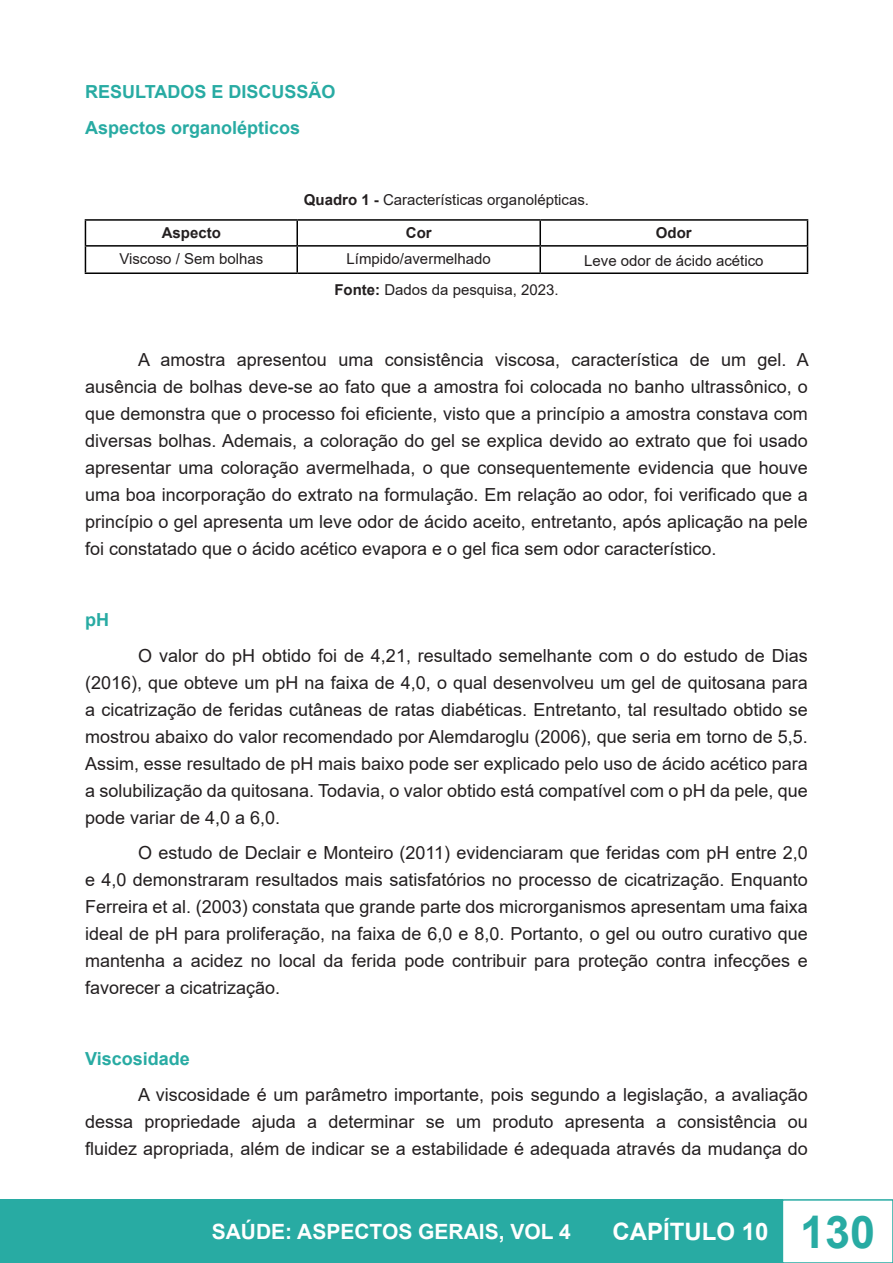
<style>
.page{position:relative;width:893px;height:1263px;background:#fff}
.page>*{position:absolute;margin:0;border:0;box-sizing:border-box;transform-origin:0 0}
.t1{font:700 24px "Arial";color:#fff}
.t2{font:700 21px "Arial";color:#fff}
.t3{font:18px/27px "Arial";color:#231f20;text-align:justify}
.t4{font:700 18px "Arial";color:#28aba3}
.t5{font:15px "Arial";color:#231f20}
.t6{font:700 15px "Arial";color:#231f20}
.s1{font-weight:700}
.s2{font-size:45px;color:#28aba3}
</style>
<div class="page">
<div style="left:0;top:1200px;width:782px;height:63px;background:#28aba3"></div>
<div style="left:782px;top:1199px;width:111px;height:64px;border:2px solid #28aba3"></div>
<hr style="left:85px;top:219px;width:212px;height:2px;background:#000">
<hr style="left:297px;top:219px;width:243px;height:2px;background:#000">
<hr style="left:296px;top:221px;width:2px;height:24px;background:#000">
<hr style="left:540px;top:219px;width:268px;height:2px;background:#000">
<hr style="left:539px;top:221px;width:2px;height:24px;background:#000">
<hr style="left:85px;top:245px;width:212px;height:2px;background:#000">
<svg style="left:85px;top:221px;width:1px;height:51px"></svg>
<hr style="left:297px;top:245px;width:243px;height:2px;background:#000">
<hr style="left:296px;top:247px;width:2px;height:25px;background:#000">
<hr style="left:540px;top:245px;width:268px;height:2px;background:#000">
<hr style="left:539px;top:247px;width:2px;height:25px;background:#000">
<svg style="left:807px;top:221px;width:1px;height:51px"></svg>
<hr style="left:85px;top:272px;width:212px;height:2px;background:#000">
<hr style="left:297px;top:272px;width:243px;height:2px;background:#000">
<hr style="left:540px;top:272px;width:268px;height:2px;background:#000">
<p class="t4" style="left:85px;top:79px;width:252px">RESULTADOS E DISCUSSÃO</p>
<p class="t4" style="left:85px;top:115px;width:217px">Aspectos organolépticos</p>
<p class="t5" style="left:304px;top:189px;width:287px"><span class="s1">Quadro 1 -</span> Características organolépticas.</p>
<p class="t6" style="left:162px;top:222px;width:61px">Aspecto</p>
<p class="t6" style="left:406px;top:222px;width:27px">Cor</p>
<p class="t6" style="left:656px;top:222px;width:37px">Odor</p>
<p class="t5" style="left:119px;top:249px;width:145px">Viscoso / Sem bolhas</p>
<p class="t5" style="left:347px;top:249px;width:146px">Límpido/avermelhado</p>
<p class="t5" style="left:584px;top:250px;width:181px">Leve odor de ácido acético</p>
<p class="t5" style="left:334px;top:279px;width:226px"><span class="s1">Fonte:</span> Dados da pesquisa, 2023.</p>
<p class="t3" style="left:85px;top:346px;width:725px;text-indent:53px">A amostra apresentou uma consistência viscosa, característica de um gel. A ausência de bolhas deve-se ao fato que a amostra foi colocada no banho ultrassônico, o que demonstra que o processo foi eficiente, visto que a princípio a amostra constava com diversas bolhas. Ademais, a coloração do gel se explica devido ao extrato que foi usado apresentar uma coloração avermelhada, o que consequentemente evidencia que houve uma boa incorporação do extrato na formulação. Em relação ao odor, foi verificado que a princípio o gel apresenta um leve odor de ácido aceito, entretanto, após aplicação na pele foi constatado que o ácido acético evapora e o gel fica sem odor característico.</p>
<p class="t4" style="left:85px;top:607px;width:25px">pH</p>
<p class="t3" style="left:85px;top:642px;width:724px;text-indent:53px">O valor do pH obtido foi de 4,21, resultado semelhante com o do estudo de Dias (2016), que obteve um pH na faixa de 4,0, o qual desenvolveu um gel de quitosana para a cicatrização de feridas cutâneas de ratas diabéticas. Entretanto, tal resultado obtido se mostrou abaixo do valor recomendado por Alemdaroglu (2006), que seria em torno de 5,5.<br>Assim, esse resultado de pH mais baixo pode ser explicado pelo uso de ácido acético para a solubilização da quitosana. Todavia, o valor obtido está compatível com o pH da pele, que pode variar de 4,0 a 6,0.</p>
<p class="t3" style="left:85px;top:839px;width:724px;text-indent:53px">O estudo de Declair e Monteiro (2011) evidenciaram que feridas com pH entre 2,0 e 4,0 demonstraram resultados mais satisfatórios no processo de cicatrização. Enquanto Ferreira et al. (2003) constata que grande parte dos microrganismos apresentam uma faixa ideal de pH para proliferação, na faixa de 6,0 e 8,0. Portanto, o gel ou outro curativo que mantenha a acidez no local da ferida pode contribuir para proteção contra infecções e favorecer a cicatrização.</p>
<p class="t4" style="left:85px;top:1046px;width:106px">Viscosidade</p>
<p class="t3" style="left:85px;top:1081px;width:724px;text-indent:53px">A viscosidade é um parâmetro importante, pois segundo a legislação, a avaliação dessa propriedade ajuda a determinar se um produto apresenta a consistência ou fluidez apropriada, além de indicar se a estabilidade é adequada através da mudança do</p>
<p class="t2" style="left:212px;top:1217px;width:361px">SAÚDE: ASPECTOS GERAIS, VOL 4</p>
<h1 class="t1" style="left:612px;top:1215px;width:264px">CAPÍTULO 10 <span class="s2">130</span></h1>
</div>
